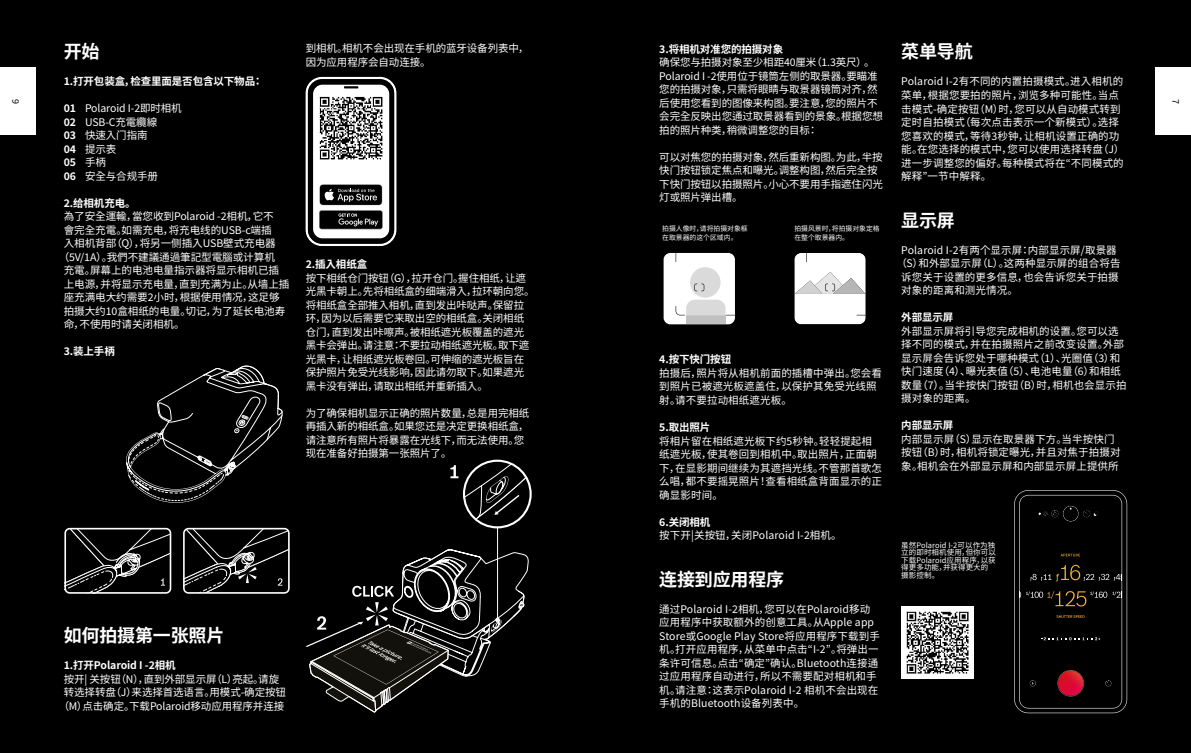
<style>
.page{position:relative;width:1191px;height:753px;background:#000}
.page>*{position:absolute;margin:0;border:0;box-sizing:border-box;transform-origin:0 0}
.t1{font:700 18px "Noto Sans CJ Kkr";letter-spacing:-.01em;color:#fff}
.t2{font:10.5px/13.5px "Noto Sans CJ Kkr";letter-spacing:-.01em;color:#fff}
.t3{font:10.5px/13.5px "Noto Sans CJ Kkr";letter-spacing:.01em;color:#fff}
.t4{font:700 10.5px "Noto Sans CJ Kkr";letter-spacing:-.01em;color:#fff}
.t5{font:9px "Noto Sans CJ Kkr";color:#000}
.t6{font:7.5px/7.5px "Noto Sans CJ Kkr";letter-spacing:.01em;color:#fff}
.t7{font:6.9px/8.2px "Noto Sans CJ Kkr";color:#fff}
.s1{font-weight:700}
</style>
<div class="page">
<div style="left:0;top:67px;width:36px;height:68px;background:#fff"></div>
<div style="left:1155px;top:67px;width:36px;height:68px;background:#fff"></div>
<svg style="left:126px;top:365px;width:157px;height:138px"></svg>
<svg style="left:64px;top:528px;width:107px;height:65px"></svg>
<svg style="left:183px;top:528px;width:107px;height:65px"></svg>
<hr style="left:497px;top:527px;width:1px;height:93px;background:#fff">
<svg style="left:464px;top:460px;width:66px;height:67px"></svg>
<svg style="left:450px;top:465px;width:8px;height:13px"></svg>
<svg style="left:306px;top:549px;width:222px;height:164px"></svg>
<svg style="left:305px;top:76px;width:92px;height:170px"></svg>
<img style="left:319px;top:96px;width:63px;height:64px">
<img style="left:901px;top:606px;width:72px;height:72px">
<svg style="left:1014px;top:490px;width:113px;height:223px"></svg>
<svg style="left:794px;top:253px;width:72px;height:72px;background:#ededed"></svg>
<svg style="left:663px;top:253px;width:72px;height:72px;background:#e9e9e9"></svg>
<h1 class="t1" style="left:64px;top:41px;width:37px">开始</h1>
<p class="t4" style="left:64px;top:75px;width:201px">1.打开包装盒，检查里面是否包含以下物品：</p>
<p class="t2" style="left:64px;top:102px;width:119px"><span class="s1">01</span> Polaroid I-2即时相机<br><span class="s1">02</span> USB-C充電纜線<br><span class="s1">03</span> 快速入门指南<br><span class="s1">04</span> 提示表<br><span class="s1">05</span> 手柄<br><span class="s1">06</span> 安全与合规手册</p>
<p class="t4" style="left:64px;top:197px;width:73px">2.给相机充电。</p>
<p class="t2" style="left:64px;top:210px;width:212px">為了安全運輸，當您收到Polaroid -2相机，它不</p>
<p class="t2" style="left:64px;top:223px;width:209px">會完全充電。如需充电，将充电线的USB-c端插</p>
<p class="t2" style="left:64px;top:237px;width:213px">入相机背部（Q），将另一侧插入USB壁式充电器</p>
<p class="t2" style="left:59px;top:250px;width:217px">（5V/1A）。我們不建議通過筆記型電腦或计算机</p>
<p class="t2" style="left:64px;top:264px;width:217px">充電。屏幕上的电池电量指示器将显示相机已插</p>
<p class="t2" style="left:64px;top:277px;width:227px">上电源，并将显示充电量，直到充满为止。从墙上插</p>
<p class="t2" style="left:64px;top:291px;width:217px">座充满电大约需要2小时，根据使用情况，这足够</p>
<p class="t2" style="left:64px;top:304px;width:223px">拍摄大约10盒相纸的电量。切记，为了延长电池寿</p>
<p class="t2" style="left:64px;top:318px;width:122px">命，不使用时请关闭相机。</p>
<p class="t4" style="left:64px;top:345px;width:53px">3.装上手柄</p>
<h1 class="t1" style="left:901px;top:42px;width:73px">菜单导航</h1>
<p class="t3" style="left:901px;top:75px;width:224px">Polaroid I-2有不同的内置拍摄模式。进入相机的菜单，根据您要拍的照片，浏览多种可能性。当点击模式-确定按钮（M）时，您可以从自动模式转到定时自拍模式（每次点击表示一个新模式）。选择您喜欢的模式，等待3秒钟，让相机设置正确的功能。在您选择的模式中，您可以使用选择转盘（J）进一步调整您的偏好。每种模式将在“不同模式的解释”一节中解释。</p>
<h1 class="t1" style="left:901px;top:210px;width:55px">显示屏</h1>
<p class="t3" style="left:901px;top:243px;width:217px">Polaroid I-2有两个显示屏：内部显示屏/取景器</p>
<p class="t3" style="left:896px;top:257px;width:226px">（S）和外部显示屏（L）。这两种显示屏的组合将告</p>
<p class="t3" style="left:901px;top:270px;width:219px">诉您关于设置的更多信息，也会告诉您关于拍摄</p>
<p class="t3" style="left:901px;top:284px;width:118px">对象的距离和测光情况。</p>
<p class="t4" style="left:901px;top:311px;width:54px">外部显示屏</p>
<p class="t3" style="left:901px;top:324px;width:227px">外部显示屏将引导您完成相机的设置。您可以选择不同的模式，并在拍摄照片之前改变设置。外部显示屏会告诉您处于哪种模式（1）、光圈值（3）和快门速度（4）、曝光表值（5）、电池电量（6）和相纸数量（7）。当半按快门按钮（B）时，相机也会显示拍摄对象的距离。</p>
<p class="t4" style="left:901px;top:419px;width:54px">内部显示屏</p>
<p class="t3" style="left:901px;top:432px;width:221px">内部显示屏（S）显示在取景器下方。当半按快门按钮（B）时，相机将锁定曝光，并且对焦于拍摄对象。相机会在外部显示屏和内部显示屏上提供所</p>
<p class="t2" style="left:306px;top:42px;width:224px">到相机。相机不会出现在手机的蓝牙设备列表中，因为应用程序会自动连接。</p>
<p class="t4" style="left:659px;top:43px;width:125px">3.将相机对准您的拍摄对象</p>
<p class="t2" style="left:659px;top:56px;width:225px">确保您与拍摄对象至少相距40厘米（1.3英尺）。<br>Polaroid I -2使用位于镜筒左侧的取景器。要瞄准您的拍摄对象，只需将眼睛与取景器镜筒对齐，然后使用您看到的图像来构图。要注意，您的照片不会完全反映出您通过取景器看到的景象。根据您想拍的照片种类，稍微调整您的目标：</p>
<p class="t2" style="left:659px;top:150px;width:225px">可以对焦您的拍摄对象，然后重新构图。为此，半按快门按钮锁定焦点和曝光。调整构图，然后完全按下快门按钮以拍摄照片。小心不要用手指遮住闪光灯或照片弹出槽。</p>
<p class="t5" style="left:10px;top:104px;width:6px;rotate:-90deg">6</p>
<p class="t5" style="left:1180px;top:99px;width:6px;rotate:90deg">7</p>
<p class="t7" style="left:662px;top:225px;width:87px">拍摄人像时，请将拍摄对象框在取景器的这个区域内。</p>
<p class="t7" style="left:794px;top:225px;width:87px">拍摄风景时，将拍摄对象定格在整个取景器内。</p>
<p class="t4" style="left:306px;top:258px;width:63px">2.插入相纸盒</p>
<p class="t2" style="left:306px;top:271px;width:230px">按下相纸仓门按钮（G），拉开仓门。握住相纸，让遮光黑卡朝上。先将相纸盒的细端滑入，拉环朝向您。将相纸盒全部推入相机，直到发出咔哒声。保留拉环，因为以后需要它来取出空的相纸盒。关闭相纸仓门，直到发出咔嚓声。被相纸遮光板覆盖的遮光黑卡会弹出。请注意：不要拉动相纸遮光板。取下遮光黑卡，让相纸遮光板卷回。可伸缩的遮光板旨在保护照片免受光线影响，因此请勿取下。如果遮光黑卡没有弹出，请取出相纸并重新插入。</p>
<p class="t2" style="left:306px;top:406px;width:225px">为了确保相机显示正确的照片数量，总是用完相纸再插入新的相纸盒。如果您还是决定更换相纸盒，请注意所有照片将暴露在光线下，而无法使用。您现在准备好拍摄第一张照片了。</p>
<p class="t4" style="left:659px;top:354px;width:73px">4.按下快门按钮</p>
<p class="t3" style="left:659px;top:366px;width:224px">拍摄后，照片将从相机前面的插槽中弹出。您会看到照片已被遮光板遮盖住，以保护其免受光线照射。请不要拉动相纸遮光板。</p>
<p class="t4" style="left:659px;top:421px;width:53px">5.取出照片</p>
<p class="t3" style="left:659px;top:434px;width:224px">将相片留在相纸遮光板下约5秒钟。轻轻提起相纸遮光板，使其卷回到相机中。取出照片，正面朝下，在显影期间继续为其遮挡光线。不管那首歌怎么唱，都不要摇晃照片！查看相纸盒背面显示的正确显影时间。</p>
<p class="t4" style="left:659px;top:516px;width:53px">6.关闭相机</p>
<p class="t3" style="left:659px;top:528px;width:184px">按下开|关按钮，关闭Polaroid I-2相机。</p>
<h1 class="t1" style="left:659px;top:568px;width:126px">连接到应用程序</h1>
<p class="t3" style="left:659px;top:602px;width:222px">通过Polaroid I-2相机，您可以在Polaroid移动应用程序中获取额外的创意工具。从Apple app<br>Store或Google Play Store将应用程序下载到手机。打开应用程序，从菜单中点击“I-2”。将弹出一条许可信息。点击“确定”确认。Bluetooth连接通过应用程序自动进行，所以不需要配对相机和手机。请注意：这表示Polaroid I-2 相机不会出现在手机的Bluetooth设备列表中。</p>
<p class="t6" style="left:901px;top:541px;width:96px">虽然Polaroid I-2可以作为独立的即时相机使用，但你可以下载Polaroid应用程序，以获得更多功能，并获得更大的摄影控制。</p>
<h1 class="t1" style="left:64px;top:625px;width:162px">如何拍摄第一张照片</h1>
<p class="t4" style="left:64px;top:659px;width:113px">1.打开Polaroid I -2相机</p>
<p class="t2" style="left:59px;top:672px;width:228px;text-align:center">按开| 关按钮（N），直到外部显示屏（L）亮起。请旋转选择转盘（J）来选择首选语言。用模式-确定按钮（M）点击确定。下载Polaroid移动应用程序并连接</p>
</div>
